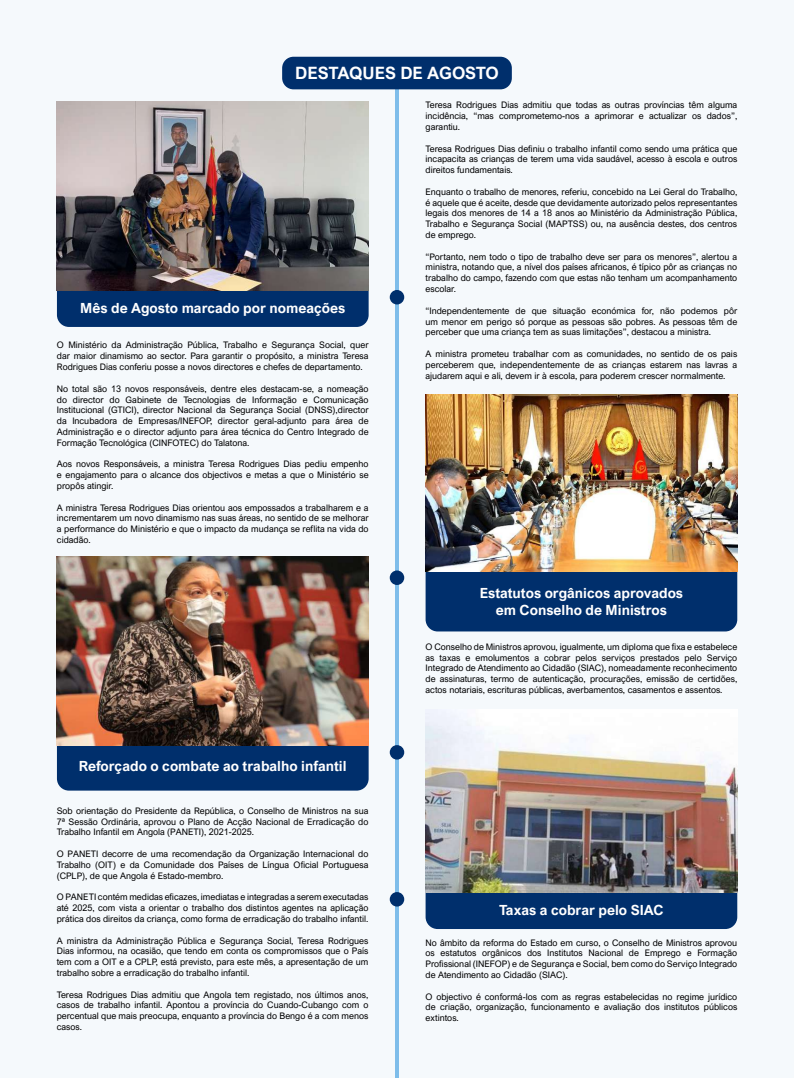
<style>
.page{position:relative;width:794px;height:1078px;background:#fff}
.page>*{position:absolute;margin:0;border:0;box-sizing:border-box;transform-origin:0 0}
.t1{font:700 17px "Arial Nova";letter-spacing:-.005em;color:#fff}
.t2{font:700 14px/16.8px "Arial Nova";color:#fff;text-align:center}
.t3{font:9px/10.8px "Arial Nova";color:#000001;text-align:justify}
</style>
<div class="page">
<div style="left:0;top:0;width:794px;height:1077px;background:#f5f9fc"></div>
<hr style="left:395px;top:80px;width:3px;height:997px;background:#69b3e7">
<div style="left:390px;top:290px;width:14px;height:14px;background:#002f6c;border-radius:50%"></div>
<div style="left:390px;top:570px;width:14px;height:15px;background:#002f6c;border-radius:50%"></div>
<div style="left:390px;top:891px;width:14px;height:15px;background:#002f6c;border-radius:50%"></div>
<div style="left:390px;top:745px;width:14px;height:14px;background:#002f6c;border-radius:50%"></div>
<div style="left:57px;top:290px;width:312px;height:37px;background:#002f6c"></div>
<div style="left:425px;top:892px;width:312px;height:36px;background:#002f6c"></div>
<div style="left:57px;top:745px;width:312px;height:45px;background:#002f6c"></div>
<div style="left:425px;top:571px;width:312px;height:60px;background:#002f6c"></div>
<img style="left:57px;top:102px;width:312px;height:188px">
<img style="left:57px;top:556px;width:312px;height:189px">
<img style="left:425px;top:394px;width:312px;height:177px">
<img style="left:425px;top:723px;width:312px;height:169px">
<div style="left:282px;top:57px;width:230px;height:32px;background:#002f6c;border-radius:11px"></div>
<h1 class="t1" style="left:295px;top:63px;width:205px">DESTAQUES DE AGOSTO</h1>
<h2 class="t2" style="left:80px;top:299px;width:266px">Mês de Agosto marcado por nomeações</h2>
<p class="t3" style="left:57px;top:340px;width:313px">O Ministério da Administração Pública, Trabalho e Segurança Social, quer dar maior dinamismo ao sector. Para garantir o propósito, a ministra Teresa Rodrigues Dias conferiu posse a novos directores e chefes de departamento.</p>
<p class="t3" style="left:57px;top:383px;width:313px">No total são 13 novos responsáveis, dentre eles destacam-se, a nomeação do director do Gabinete de Tecnologias de Informação e Comunicação Institucional (GTICI), director Nacional da Segurança Social (DNSS),director da Incubadora de Empresas/INEFOP, director geral-adjunto para área de Administração e o director adjunto para área técnica do Centro Integrado de Formação Tecnológica (CINFOTEC) do Talatona.</p>
<p class="t3" style="left:57px;top:458px;width:313px">Aos novos Responsáveis, a ministra Teresa Rodrigues Dias pediu empenho e engajamento para o alcance dos objectivos e metas a que o Ministério se propôs atingir.</p>
<p class="t3" style="left:57px;top:502px;width:313px">A ministra Teresa Rodrigues Dias orientou aos empossados a trabalharem e a incrementarem um novo dinamismo nas suas áreas, no sentido de se melhorar a performance do Ministério e que o impacto da mudança se reflita na vida do cidadão.</p>
<h2 class="t2" style="left:79px;top:757px;width:269px">Reforçado o combate ao trabalho infantil</h2>
<p class="t3" style="left:57px;top:805px;width:313px">Sob orientação do Presidente da República, o Conselho de Ministros na sua 7ª Sessão Ordinária, aprovou o Plano de Acção Nacional de Erradicação do Trabalho Infantil em Angola (PANETI), 2021-2025.</p>
<p class="t3" style="left:57px;top:848px;width:313px">O PANETI decorre de uma recomendação da Organização Internacional do Trabalho (OIT) e da Comunidade dos Países de Língua Oficial Portuguesa (CPLP), de que Angola é Estado-membro.</p>
<p class="t3" style="left:57px;top:891px;width:313px">O PANETI contém medidas eficazes, imediatas e integradas a serem executadas até 2025, com vista a orientar o trabalho dos distintos agentes na aplicação prática dos direitos da criança, como forma de erradicação do trabalho infantil.</p>
<p class="t3" style="left:57px;top:934px;width:313px">A ministra da Administração Pública e Segurança Social, Teresa Rodrigues Dias informou, na ocasião, que tendo em conta os compromissos que o País tem com a OIT e a CPLP, está previsto, para este mês, a apresentação de um trabalho sobre a erradicação do trabalho infantil.</p>
<p class="t3" style="left:57px;top:988px;width:313px">Teresa Rodrigues Dias admitiu que Angola tem registado, nos últimos anos, casos de trabalho infantil. Apontou a província do Cuando-Cubango com o percentual que mais preocupa, enquanto a província do Bengo é a com menos casos.</p>
<p class="t3" style="left:425px;top:100px;width:313px">Teresa Rodrigues Dias admitiu que todas as outras províncias têm alguma incidência, “mas comprometemo-nos a aprimorar e actualizar os dados”, garantiu.</p>
<p class="t3" style="left:425px;top:143px;width:313px">Teresa Rodrigues Dias definiu o trabalho infantil como sendo uma prática que incapacita as crianças de terem uma vida saudável, acesso à escola e outros direitos fundamentais.</p>
<p class="t3" style="left:425px;top:186px;width:313px">Enquanto o trabalho de menores, referiu, concebido na Lei Geral do Trabalho, é aquele que é aceite, desde que devidamente autorizado pelos representantes legais dos menores de 14 a 18 anos ao Ministério da Administração Pública, Trabalho e Segurança Social (MAPTSS) ou, na ausência destes, dos centros de emprego.</p>
<p class="t3" style="left:425px;top:251px;width:313px">“Portanto, nem todo o tipo de trabalho deve ser para os menores”, alertou a ministra, notando que, a nível dos países africanos, é típico pôr as crianças no trabalho do campo, fazendo com que estas não tenham um acompanhamento escolar.</p>
<p class="t3" style="left:425px;top:305px;width:313px">“Independentemente de que situação económica for, não podemos pôr um menor em perigo só porque as pessoas são pobres. As pessoas têm de perceber que uma criança tem as suas limitações”, destacou a ministra.</p>
<p class="t3" style="left:425px;top:348px;width:313px">A ministra prometeu trabalhar com as comunidades, no sentido de os pais perceberem que, independentemente de as crianças estarem nas lavras a ajudarem aqui e ali, devem ir à escola, para poderem crescer normalmente.</p>
<h2 class="t2" style="left:480px;top:584px;width:205px">Estatutos orgânicos aprovados em Conselho de Ministros</h2>
<p class="t3" style="left:425px;top:641px;width:313px">O Conselho de Ministros aprovou, igualmente, um diploma que fixa e estabelece as taxas e emolumentos a cobrar pelos serviços prestados pelo Serviço Integrado de Atendimento ao Cidadão (SIAC), nomeadamente reconhecimento de assinaturas, termo de autenticação, procurações, emissão de certidões, actos notariais, escrituras públicas, averbamentos, casamentos e assentos.</p>
<h2 class="t2" style="left:499px;top:901px;width:166px">Taxas a cobrar pelo SIAC</h2>
<p class="t3" style="left:425px;top:936px;width:313px">No âmbito da reforma do Estado em curso, o Conselho de Ministros aprovou os estatutos orgânicos dos Institutos Nacional de Emprego e Formação Profissional (INEFOP) e de Segurança e Social, bem como do Serviço Integrado de Atendimento ao Cidadão (SIAC).</p>
<p class="t3" style="left:425px;top:990px;width:313px">O objectivo é conformá-los com as regras estabelecidas no regime jurídico de criação, organização, funcionamento e avaliação dos institutos públicos extintos.</p>
</div>
